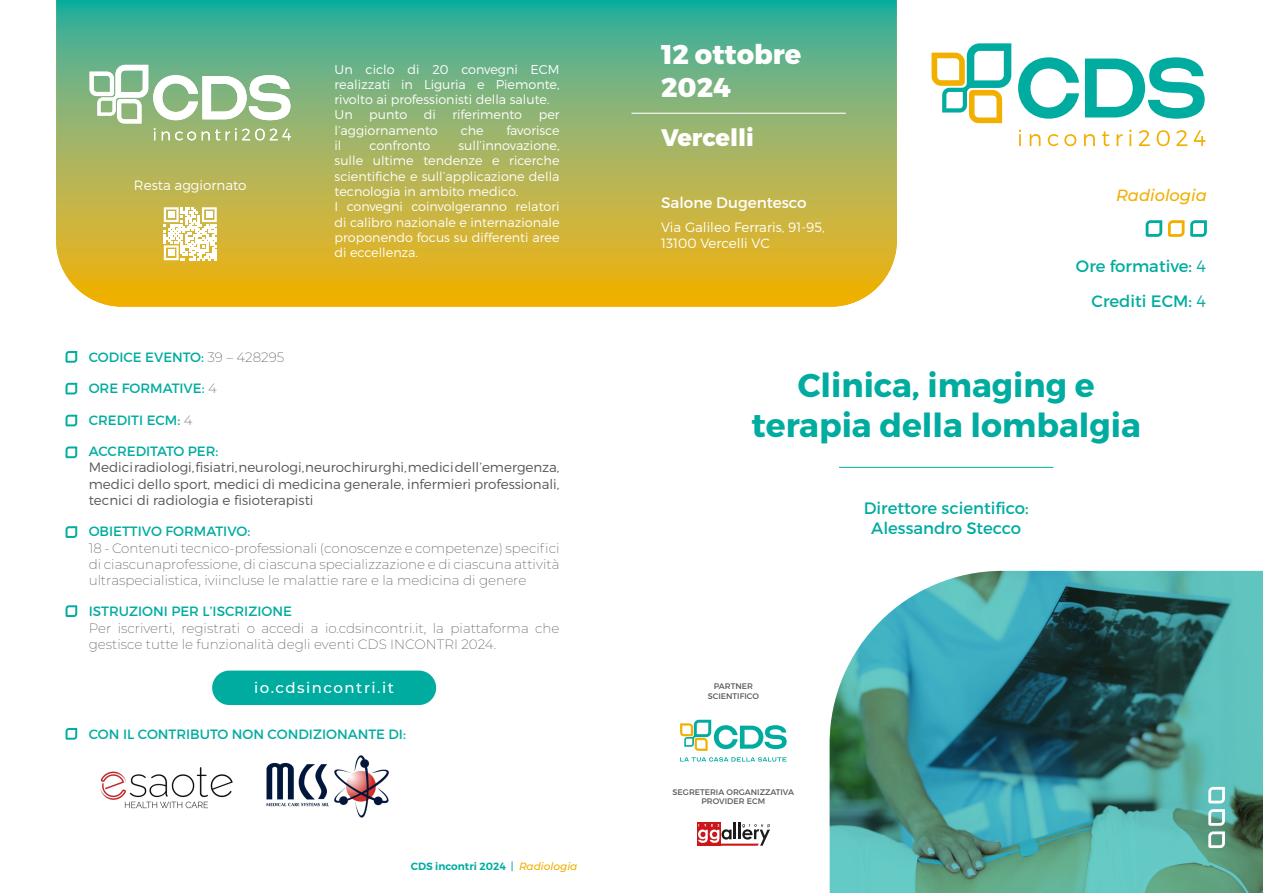
<style>
.page{position:relative;width:1263px;height:893px;background:#fff}
.page>*{position:absolute;margin:0;border:0;box-sizing:border-box;transform-origin:0 0}
.t1{font:700 33px/39.6px "Montserrat";color:#00aca0;text-align:center}
.t2{font:800 27.15px/32.5px "Montserrat";color:#fff}
.t3{font:800 23.85px "Montserrat";color:#fff}
.t4{font:16.5px/34.5px "Montserrat";color:#00aca0;text-align:right}
.t5{font:italic 500 16.35px "Montserrat";color:#f2af00}
.t6{font:15.15px "Montserrat";color:#fff}
.t7{font:500 15px "Montserrat";letter-spacing:.1em;color:#fff}
.t8{font:200 13.5px/16.2px "Montserrat";color:#575756;text-align:justify}
.t9{font:300 13.5px/16.2px "Montserrat";color:#575756;text-align:justify}
.t10{font:13.5px "Montserrat";color:#00aca0}
.t11{font:300 13.5px/16.2px "Montserrat";color:#fff}
.t12{font:300 12.75px/15.3px "Montserrat";color:#fff}
.t13{font:600 10.5px "Montserrat";color:#00ada1}
.t14{font:8.1px/9.8px "Montserrat";color:#575756;text-align:center}
.s1{font-weight:200;color:#575756}
.s2{font-weight:400}
.s3{font-weight:500;font-style:italic;color:#f2af00}
.s4{font-weight:300}
</style>
<div class="page">
<svg style="left:56px;top:0;width:841px;height:307px;background:#9eb35c"></svg>
<svg style="left:830px;top:571px;width:433px;height:322px;background:#4b9390"></svg>
<svg style="left:1168px;top:220px;width:16px;height:17px"></svg>
<svg style="left:1190px;top:220px;width:17px;height:17px"></svg>
<svg style="left:1146px;top:220px;width:16px;height:17px"></svg>
<hr style="left:631px;top:113px;width:215px;height:1px;background:#fff">
<svg style="left:1208px;top:809px;width:17px;height:39px"></svg>
<svg style="left:1208px;top:787px;width:17px;height:16px"></svg>
<hr style="left:839px;top:467px;width:214px;height:1px;background:#00aca0">
<svg style="left:680px;top:757px;width:107px;height:5px"></svg>
<svg style="left:680px;top:720px;width:107px;height:31px"></svg>
<div style="left:697px;top:822px;width:24px;height:24px;background:#cc171a"></div>
<svg style="left:698px;top:822px;width:72px;height:24px"></svg>
<svg style="left:931px;top:43px;width:80px;height:80px"></svg>
<svg style="left:1018px;top:57px;width:61px;height:62px"></svg>
<svg style="left:1085px;top:57px;width:120px;height:62px"></svg>
<svg style="left:1019px;top:130px;width:2px;height:16px"></svg>
<svg style="left:1030px;top:134px;width:10px;height:12px"></svg>
<svg style="left:1048px;top:134px;width:10px;height:12px"></svg>
<svg style="left:1064px;top:134px;width:12px;height:12px"></svg>
<svg style="left:1084px;top:134px;width:11px;height:12px"></svg>
<svg style="left:1102px;top:131px;width:7px;height:15px"></svg>
<svg style="left:1116px;top:134px;width:7px;height:12px"></svg>
<svg style="left:1129px;top:130px;width:2px;height:16px"></svg>
<svg style="left:1139px;top:130px;width:11px;height:16px"></svg>
<svg style="left:1157px;top:130px;width:13px;height:16px"></svg>
<svg style="left:1176px;top:130px;width:11px;height:16px"></svg>
<svg style="left:1194px;top:130px;width:11px;height:16px"></svg>
<svg style="left:66px;top:351px;width:11px;height:12px"></svg>
<svg style="left:66px;top:383px;width:11px;height:11px"></svg>
<svg style="left:66px;top:415px;width:11px;height:11px"></svg>
<svg style="left:90px;top:65px;width:201px;height:75px"></svg>
<svg style="left:164px;top:207px;width:53px;height:53px"></svg>
<svg style="left:66px;top:446px;width:11px;height:12px"></svg>
<svg style="left:66px;top:526px;width:11px;height:12px"></svg>
<svg style="left:66px;top:605px;width:11px;height:12px"></svg>
<div style="left:212px;top:671px;width:224px;height:34px;background:#00aca0;border-radius:17px"></div>
<svg style="left:66px;top:728px;width:11px;height:12px"></svg>
<img style="left:100px;top:767px;width:133px;height:42px">
<img style="left:266px;top:756px;width:123px;height:62px">
<p class="t11" style="left:134px;top:177px;width:114px">Resta aggiornato</p>
<p class="t12" style="left:335px;top:61px;width:227px">Un ciclo di 20 convegni ECM realizzati in Liguria e Piemonte, rivolto ai professionisti della salute.<br>Un</p>
<p class="t12" style="left:369px;top:107px;width:39px">punto</p>
<p class="t12" style="left:424px;top:107px;width:14px">di</p>
<p class="t12" style="left:452px;top:107px;width:71px">riferimento</p>
<p class="t12" style="left:539px;top:107px;width:22px">per</p>
<p class="t12" style="left:335px;top:122px;width:105px">l’aggiornamento</p>
<p class="t12" style="left:461px;top:122px;width:25px">che</p>
<p class="t12" style="left:507px;top:122px;width:55px">favorisce</p>
<p class="t12" style="left:335px;top:138px;width:8px">il</p>
<p class="t12" style="left:369px;top:138px;width:62px">confronto</p>
<p class="t12" style="left:335px;top:138px;width:227px;text-indent:124px">sull’innovazione, sulle ultime tendenze e ricerche scientifiche e sull’applicazione della tecnologia in ambito medico.<br>I convegni coinvolgeranno relatori di calibro nazionale e internazionale proponendo focus su differenti aree di eccellenza.</p>
<p class="t10" style="left:89px;top:349px;width:197px">CODICE EVENTO: <span class="s1">39 – 428295</span></p>
<p class="t10" style="left:89px;top:380px;width:130px">ORE FORMATIVE: <span class="s1">4</span></p>
<p class="t10" style="left:89px;top:412px;width:105px">CREDITI ECM: <span class="s1">4</span></p>
<p class="t10" style="left:89px;top:443px;width:131px">ACCREDITATO PER:</p>
<p class="t9" style="left:89px;top:459px;width:472px">Medici radiologi, fisiatri, neurologi, neurochirurghi, medici dell’emergenza, medici dello sport, medici di medicina generale, infermieri professionali, tecnici di radiologia e fisioterapisti</p>
<p class="t10" style="left:89px;top:523px;width:163px">OBIETTIVO FORMATIVO:</p>
<p class="t8" style="left:89px;top:539px;width:472px">18 - Contenuti tecnico-professionali (conoscenze e competenze) specifici di ciascunaprofessione, di ciascuna specializzazione e di ciascuna attività ultraspecialistica, iviincluse le malattie rare e la medicina di genere</p>
<p class="t10" style="left:89px;top:603px;width:205px">ISTRUZIONI PER L’ISCRIZIONE</p>
<p class="t8" style="left:89px;top:619px;width:472px">Per iscriverti, registrati o accedi a io.cdsincontri.it, la piattaforma che gestisce tutte le funzionalità degli eventi CDS INCONTRI 2024.</p>
<p class="t7" style="left:254px;top:677px;width:141px">io.cdsincontri.it</p>
<p class="t10" style="left:89px;top:726px;width:319px">CON IL CONTRIBUTO NON CONDIZIONANTE DI:</p>
<p class="t13" style="left:411px;top:860px;width:168px">CDS incontri 2024 <span class="s2">|</span> <span class="s3">Radiologia</span></p>
<h2 class="t2" style="left:661px;top:39px;width:142px">12 ottobre<br>2024</h2>
<h3 class="t3" style="left:661px;top:122px;width:94px">Vercelli</h3>
<p class="t6" style="left:661px;top:193px;width:147px">Salone Dugentesco</p>
<p class="t11" style="left:661px;top:219px;width:165px">Via Galileo Ferraris, 91-95,<br>13100 Vercelli VC</p>
<p class="t5" style="left:1116px;top:184px;width:92px">Radiologia</p>
<p class="t4" style="left:1076px;top:249px;width:131px">Ore formative: <span class="s4">4<br></span>Crediti ECM: <span class="s4">4</span></p>
<h1 class="t1" style="left:751px;top:366px;width:391px">Clinica, imaging e terapia della lombalgia</h1>
<p class="t14" style="left:708px;top:681px;width:53px">PARTNER<br>SCIENTIFICO</p>
<p class="t14" style="left:673px;top:787px;width:123px">SEGRETERIA ORGANIZZATIVA<br>PROVIDER ECM</p>
<p class="t4" style="left:864px;top:498px;width:166px;line-height:19.8px;text-align:center">Direttore scientifico:<br>Alessandro Stecco</p>
</div>
